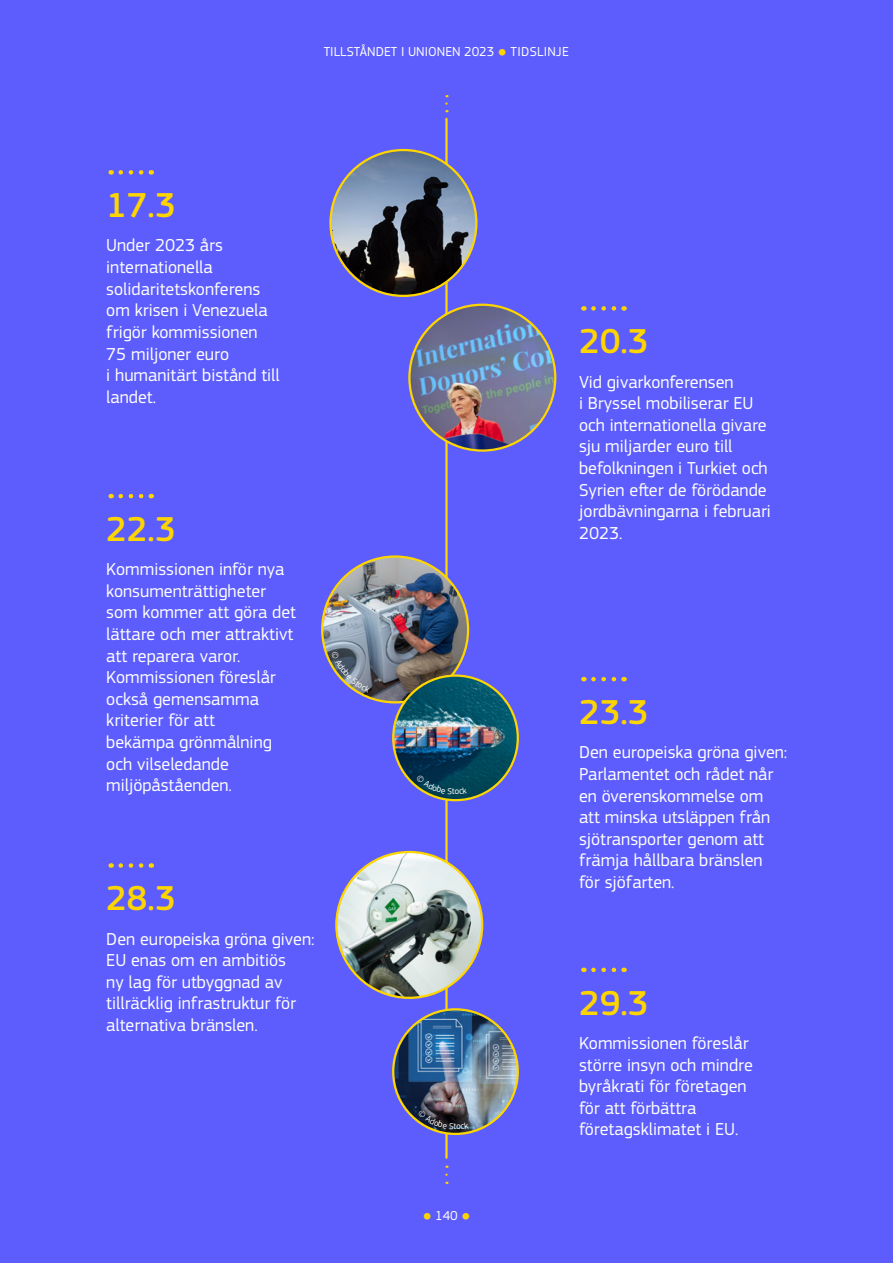
<style>
.page{position:relative;width:893px;height:1263px;background:#5d5dfd}
.page>*{position:absolute;margin:0;border:0;box-sizing:border-box;transform-origin:0 0}
.Date__h3{font:500 36px "EC Square Sans Pro";color:#ffd500}
.Body_text_white{font:18px/21.6px "EC Square Sans Pro";color:#fff}
.t1{font:13.5px "EC Square Sans Pro";color:#fff}
.s1{font-size:10.5px;color:#ffd500}
</style>
<div class="page">
<hr style="left:445px;top:119px;width:3px;height:1039px;background:#ffd500">
<svg style="left:445px;top:1165px;width:3px;height:10px"></svg>
<svg style="left:445px;top:95px;width:3px;height:9px"></svg>
<img style="left:322px;top:556px;width:146px;height:146px;border-radius:73px">
<img style="left:331px;top:150px;width:145px;height:146px;border-radius:73px">
<img style="left:409px;top:305px;width:146px;height:146px;border-radius:73px">
<img style="left:393px;top:676px;width:125px;height:124px;border-radius:62px">
<img style="left:336px;top:852px;width:146px;height:146px;border-radius:73px">
<img style="left:393px;top:1009px;width:125px;height:125px;border-radius:62px">
<svg style="left:121px;top:170px;width:31px;height:5px"></svg>
<svg style="left:593px;top:306px;width:24px;height:5px"></svg>
<svg style="left:121px;top:494px;width:31px;height:4px"></svg>
<svg style="left:593px;top:677px;width:24px;height:4px"></svg>
<svg style="left:121px;top:863px;width:31px;height:5px"></svg>
<svg style="left:593px;top:968px;width:24px;height:4px"></svg>
<svg style="left:331px;top:651px;width:39px;height:41px"></svg>
<svg style="left:416px;top:775px;width:51px;height:19px"></svg>
<svg style="left:418px;top:1110px;width:51px;height:19px"></svg>
<p class="t1" style="left:324px;top:44px;width:247px">TILLSTÅNDET I UNIONEN 2023 <span class="s1">●</span> TIDSLINJE</p>
<h3 class="Date__h3" style="left:106px;top:184px;width:71px">17.3</h3>
<p class="Body_text_white" style="left:106px;top:235px;width:175px">Under 2023 års internationella solidaritetskonferens om krisen i Venezuela frigör kommissionen<br>75 miljoner euro<br>i humanitärt bistånd till landet.</p>
<h3 class="Date__h3" style="left:579px;top:320px;width:71px">20.3</h3>
<p class="Body_text_white" style="left:579px;top:371px;width:193px">Vid givarkonferensen<br>i Bryssel mobiliserar EU och internationella givare sju miljarder euro till befolkningen i Turkiet och<br>Syrien efter de förödande jordbävningarna i februari</p>
<h3 class="Date__h3" style="left:106px;top:508px;width:71px">22.3</h3>
<p class="Body_text_white" style="left:579px;top:522px;width:45px">2023.</p>
<p class="Body_text_white" style="left:106px;top:559px;width:191px">Kommissionen inför nya konsumenträttigheter som kommer att göra det lättare och mer attraktivt att reparera varor.<br>Kommissionen föreslår också gemensamma kriterier för att<br>bekämpa grönmålning och vilseledande miljöpåståenden.</p>
<h3 class="Date__h3" style="left:579px;top:691px;width:71px">23.3</h3>
<p class="Body_text_white" style="left:579px;top:742px;width:210px">Den europeiska gröna given:<br>Parlamentet och rådet når en överenskommelse om att minska utsläppen från sjötransporter genom att främja hållbara bränslen för sjöfarten.</p>
<h3 class="Date__h3" style="left:106px;top:877px;width:71px">28.3</h3>
<p class="Body_text_white" style="left:106px;top:928px;width:210px">Den europeiska gröna given:<br>EU enas om en ambitiös<br>ny lag för utbyggnad av tillräcklig infrastruktur för alternativa bränslen.</p>
<h3 class="Date__h3" style="left:579px;top:982px;width:71px">29.3</h3>
<p class="Body_text_white" style="left:579px;top:1032px;width:175px">Kommissionen föreslår större insyn och mindre byråkrati för företagen för att förbättra företagsklimatet i EU.</p>
<p class="t1" style="left:423px;top:1207px;width:49px"><span class="s1">●</span> 140 <span class="s1">●</span></p>
</div>
